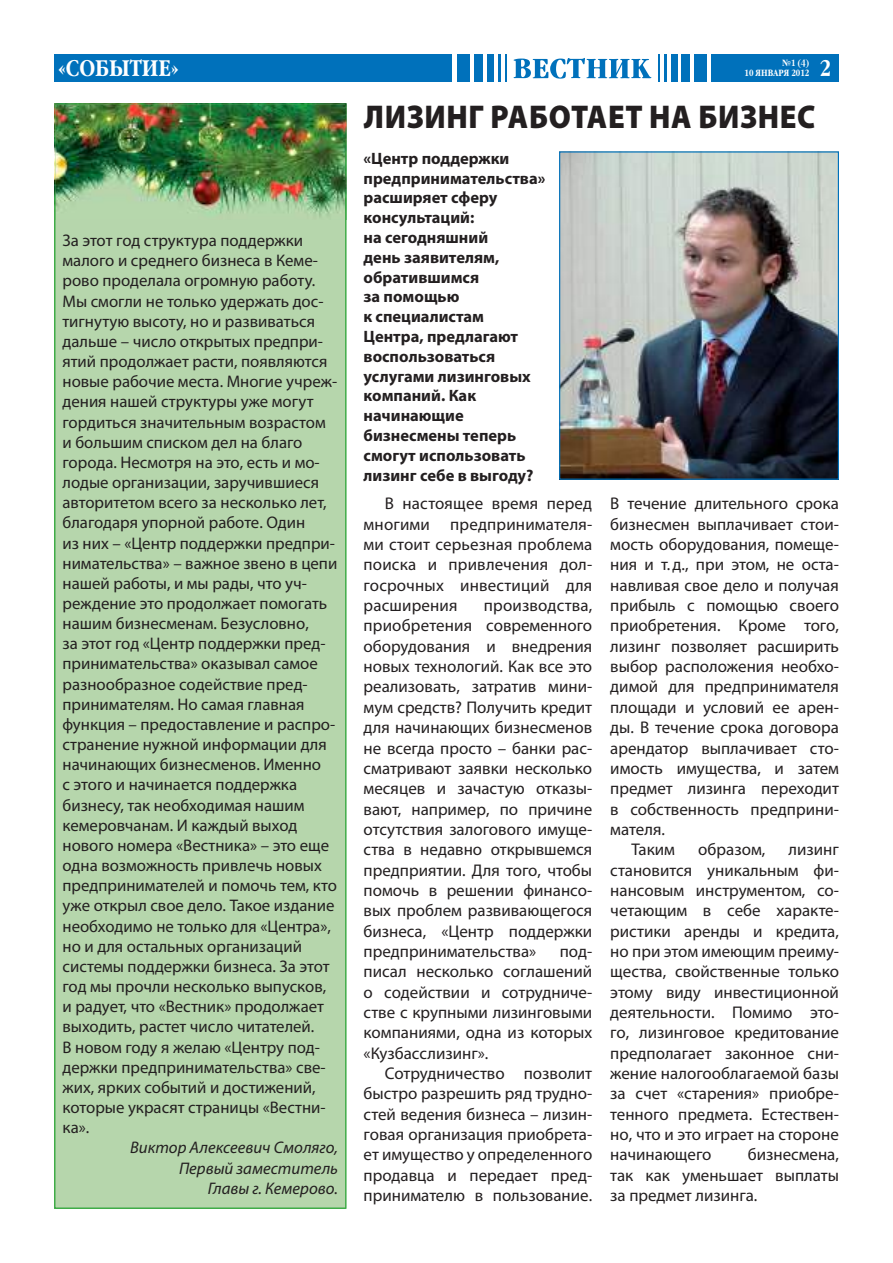
<style>
.page{position:relative;width:893px;height:1263px;background:#fff}
.page>*{position:absolute;margin:0;border:0;box-sizing:border-box;transform-origin:0 0}
.t1{font:900 33px "Myriad Pro";letter-spacing:.02em;color:#231f20;scale:.92 1}
.t2{font:700 22.5px "Garamond Narrow C";color:#fff}
.t3{font:16.95px/20.4px "Myriad Pro";color:#231f20;text-align:justify}
.t4{font:16.8px/20.1px "Myriad Pro";color:#231f20}
.t5{font:italic 16.8px/20.1px "Myriad Pro";color:#231f20;text-align:right}
.t6{font:700 16.5px/19.8px "Myriad Pro";color:#231f20}
.t7{font:700 9px/10.1px "Garamond Narrow C";color:#fff;text-align:right}
</style>
<div class="page">
<div style="left:54px;top:220px;width:293px;height:989px;background:#b6d6ac"></div>
<svg style="left:658px;top:54px;width:1px;height:28px"></svg>
<hr style="left:664px;top:54px;width:3px;height:28px;background:#0071bb">
<div style="left:671px;top:54px;width:6px;height:28px;background:#0071bb"></div>
<div style="left:694px;top:54px;width:13px;height:28px;background:#0071bb"></div>
<div style="left:682px;top:54px;width:8px;height:28px;background:#0071bb"></div>
<div style="left:711px;top:54px;width:128px;height:28px;background:#0071bb"></div>
<hr style="left:505px;top:54px;width:2px;height:28px;background:#0071bb">
<hr style="left:498px;top:54px;width:3px;height:28px;background:#0071bb">
<div style="left:487px;top:54px;width:6px;height:28px;background:#0071bb"></div>
<div style="left:457px;top:54px;width:13px;height:28px;background:#0071bb"></div>
<div style="left:474px;top:54px;width:9px;height:28px;background:#0071bb"></div>
<div style="left:54px;top:54px;width:398px;height:28px;background:#0071bb"></div>
<svg style="left:514px;top:58px;width:137px;height:21px"></svg>
<img style="left:54px;top:103px;width:293px;height:117px">
<img style="left:56px;top:105px;width:289px;height:115px">
<img style="left:561px;top:153px;width:276px;height:325px">
<div style="left:559px;top:151px;width:280px;height:329px;border:1px solid #0071bb"></div>
<h2 class="t2" style="left:58px;top:56px;width:122px">«СОБЫТИЕ»</h2>
<h2 class="t2" style="left:820px;top:56px;width:13px">2</h2>
<h1 class="t1" style="left:364px;top:104px;width:492px">ЛИЗИНГ РАБОТАЕТ НА БИЗНЕС</h1>
<p class="t6" style="left:364px;top:150px;width:183px">«Центр поддержки предпринимательства» расширяет сферу консультаций:<br>на сегодняшний<br>день заявителям, обратившимся<br>за помощью<br>к специалистам<br>Центра, предлагают воспользоваться услугами лизинговых компаний. Как начинающие бизнесмены теперь смогут использовать лизинг себе в выгоду?</p>
<p class="t7" style="left:745px;top:58px;width:66px">№1 (4)<br>10 ЯНВАРЯ 2012</p>
<p class="t4" style="left:63px;top:232px;width:276px">За этот год структура поддержки малого и среднего бизнеса в Кеме&shy;рово проделала огромную работу.<br>Мы смогли не только удержать дос&shy;тиг нутую высоту, но и развиваться дальше – число открытых предпри&shy;ятий продолжает расти, появляются новые рабочие места. Многие учреж&shy;дения нашей структуры уже могут гордиться значительным возрастом и большим списком дел на благо города. Несмотря на это, есть и мо&shy;лодые организации, заручившиеся авторитетом всего за несколько лет, благодаря упорной работе. Один<br>из них – «Центр поддержки предпри&shy;нимательства» – важное звено в цепи нашей работы, и мы рады, что уч&shy;реждение это продолжает помогать нашим бизнесменам. Безусловно,<br>за этот год «Центр поддержки пред&shy;принимательства» оказывал самое разнообразное содействие пред&shy;принимателям. Но самая главная функция – предоставление и распро&shy;странение нужной информации для начинающих бизнесменов. Именно<br>с этого и начинается поддержка бизнесу, так необходимая нашим кемеровчанам. И каждый выход нового номера «Вестника» – это еще одна возможность привлечь новых предпринимателей и помочь тем, кто уже открыл свое дело. Такое издание необходимо не только для «Центра», но и для остальных организаций системы поддержки бизнеса. За этот год мы прочли несколько выпусков, и радует, что «Вестник» продолжает выходить, растет число читателей.<br>В новом году я желаю «Центру под&shy;держки предпринимательства» све&shy;жих, ярких событий и достижений, которые украсят страницы «Вестни&shy;ка».</p>
<p class="t5" style="left:130px;top:1139px;width:209px">Виктор Алексеевич Смоляго,<br>Первый заместитель<br>Главы г. Кемерово.</p>
<p class="t3" style="left:364px;top:495px;width:230px;text-indent:21px">В настоящее время перед многими предпринимателя&shy;ми стоит серьезная проблема поиска и привлечения дол&shy;госрочных инвестиций для рас ширения</p>
<p class="t3" style="left:610px;top:495px;width:230px">В течение длительного срока</p>
<p class="t3" style="left:610px;top:516px;width:230px">бизнесмен выплачивает стои-</p>
<p class="t3" style="left:610px;top:536px;width:230px">мость оборудования, помеще-</p>
<p class="t3" style="left:610px;top:556px;width:230px">ния и т. д., при этом, не оста-</p>
<p class="t3" style="left:610px;top:577px;width:230px">навливая свое дело и получая</p>
<p class="t3" style="left:610px;top:597px;width:230px">прибыль с помощью своего</p>
<p class="t3" style="left:610px;top:617px;width:230px">приобретения. Кроме того,</p>
<p class="t3" style="left:610px;top:638px;width:230px">лизинг позволяет расширить</p>
<p class="t3" style="left:610px;top:658px;width:230px">выбор расположения необхо-</p>
<p class="t3" style="left:610px;top:678px;width:230px">димой для предпринимателя</p>
<p class="t3" style="left:610px;top:699px;width:230px">площади и условий ее арен-</p>
<p class="t3" style="left:610px;top:719px;width:230px">ды. В течение срока договора</p>
<p class="t3" style="left:610px;top:739px;width:230px">арендатор выплачивает сто-</p>
<p class="t3" style="left:610px;top:760px;width:230px">имость имущества, и затем</p>
<p class="t3" style="left:610px;top:780px;width:230px">предмет лизинга переходит</p>
<p class="t3" style="left:610px;top:800px;width:230px">в собственность предприни-</p>
<p class="t3" style="left:610px;top:821px;width:56px">мателя.</p>
<p class="t3" style="left:631px;top:841px;width:45px">Таким</p>
<p class="t3" style="left:698px;top:841px;width:69px">образом,</p>
<p class="t3" style="left:364px;top:597px;width:230px;text-indent:120px">производства, приобретения современного обору дования и внедрения но вых технологий. Как все это реализовать, затратив мини&shy;мум средств? Получить кредит для начинающих бизнесменов не всегда просто – банки рас&shy;сматривают заявки несколько месяцев и зачастую отказы&shy;вают, например, по причине отсутствия залогового имуще&shy;ства в недавно открывшемся предприятии. Для того, чтобы помочь в решении финансо&shy;вых проблем развивающегося бизнеса, «Центр поддержки предпринимательства»</p>
<p class="t3" style="left:610px;top:841px;width:230px;text-indent:178px">лизинг становится уникальным фи&shy;нансовым инструментом, со&shy;четающим в себе характе&shy;ристики аренды и кредита, но при этом имеющим преиму&shy;щества, свойственные только этому виду инвестиционной деятельности. Помимо это&shy;го, лизинговое кредитование предполагает законное сни&shy;жение налогооблагаемой базы за счет «старения» приобре&shy;тенного предмета. Естествен&shy;но, что и это играет на стороне начинающего</p>
<p class="t3" style="left:364px;top:943px;width:230px;text-indent:196px">под&shy;писал несколько соглашений о содействии и сотрудниче&shy;стве с крупными лизинговыми компаниями, одна из которых «Кузбасслизинг».</p>
<p class="t3" style="left:364px;top:1065px;width:230px;text-indent:21px">Сотрудничество позволит быстро разрешить ряд трудно&shy;стей ведения бизнеса – лизин&shy;говая организация приобрета&shy;ет имущество у определенного продавца и передает пред&shy;принимателю в пользование.</p>
<p class="t3" style="left:610px;top:1146px;width:230px;text-indent:137px">бизнесмена, так как уменьшает выплаты за предмет лизинга.</p>
</div>
